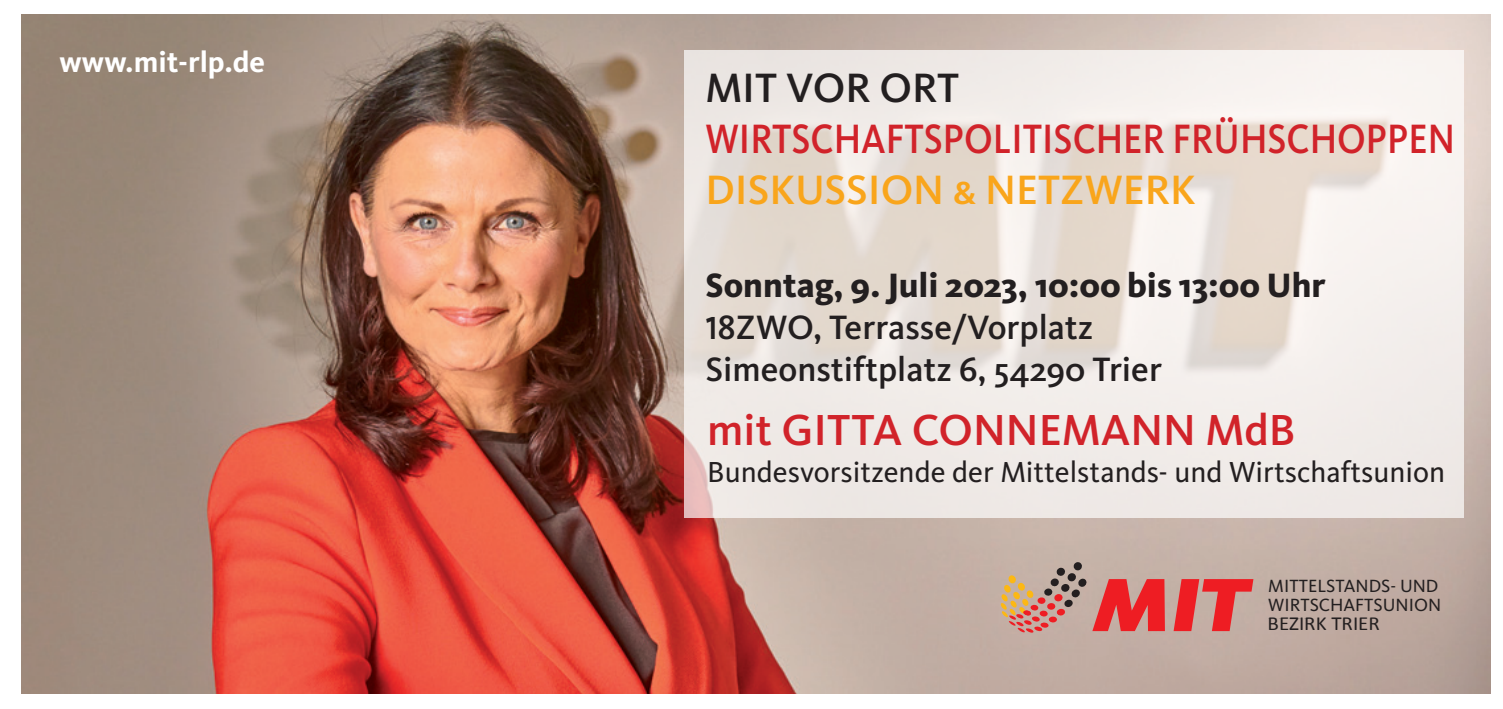
<style>
.page{position:relative;width:1503px;height:709px;background:#fff}
.page>*{position:absolute;margin:0;border:0;box-sizing:border-box;transform-origin:0 0}
.t1{font:500 45px "CDU Kievit";color:#d1232a}
.t2{font:500 42.5px "CDU Kievit";color:#d1232a;scale:.88 1}
.t3{font:500 42.5px "CDU Kievit";color:#f9a51b}
.t4{font:500 42.5px "CDU Kievit";color:#231f20}
.t5{font:500 35px/42px "CDU Kievit";color:#231f20}
.t6{font:30px "CDU Kievit";color:#231f20}
.t7{font:700 30px "CDU Kievit";color:#fff}
.t8{font:20px "Calibri";color:#231f20;scale:1.05 1}
.t9{font:18.25px/19.8px "CDU Kievit Tab";color:#231f20}
.s1{font-weight:800}
.s2{font-size:45.5px}
</style>
<div class="page">
<img style="left:21px;top:14px;width:1469px;height:679px">
<svg style="left:684px;top:50px;width:779px;height:467px;background:#ede5e0"></svg>
<svg style="left:1173px;top:579px;width:80px;height:52px;background:#da605f"></svg>
<svg style="left:1000px;top:562px;width:164px;height:71px;background:#ca8378"></svg>
<p class="t7" style="left:59px;top:44px;width:207px">www.mit-rlp.de</p>
<p class="t4" style="left:705px;top:63px;width:255px">MIT VOR ORT</p>
<p class="t2" style="left:705px;top:114px;width:853px">WIRTSCHAFTSPOLITISCHER FRÜHSCHOPPEN</p>
<p class="t3" style="left:705px;top:165px;width:492px">DISKUSSION &amp; NETZWERK</p>
<p class="t5" style="left:705px;top:264px;width:622px"><span class="s1">Sonntag, 9. Juli 2023, 10:00 bis 13:00 Uhr<br></span><span class="s2">1</span>8ZWO, Terrasse/Vorplatz<br>Simeonstiftplatz 6, 54290 Trier</p>
<p class="t1" style="left:707px;top:404px;width:590px">mit GITTA CONNEMANN MdB</p>
<p class="t6" style="left:707px;top:454px;width:739px">Bundesvorsitzende der Mittelstands- und Wirtschaftsunion</p>
<p class="t9" style="left:1268px;top:576px;width:174px">MITTELSTANDS- UND<br>WIRTSCHAFTSUNION<br>TRIER</p>
<p class="t8" style="left:1267px;top:611px;width:108px">BEZIRK TRIER</p>
</div>
